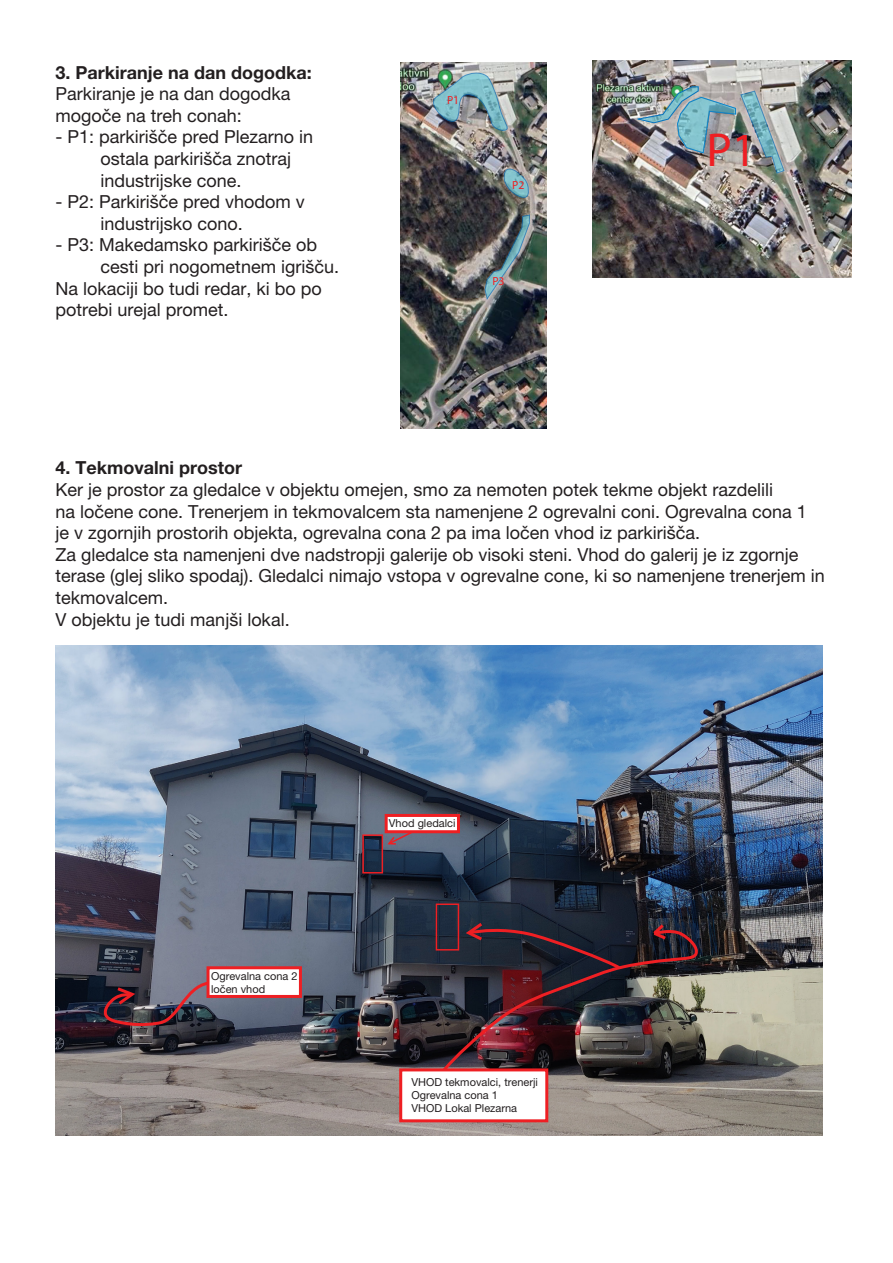
<style>
.page{position:relative;width:893px;height:1263px;background:#fff}
.page>*{position:absolute;margin:0;border:0;box-sizing:border-box;transform-origin:0 0}
.t1{font:47.7px "Myriad Pro";color:#ee1f23}
.t2{font:18px/21.6px "Helvetica Neue LT Pro";color:#231f20}
.t3{font:700 18px "Helvetica Neue LT Pro";color:#231f20}
.t4{font:11.7px "Myriad Pro";color:#ee1f23}
.t5{font:10.95px/13.2px "Helvetica Neue LT Pro";color:#231f20}
</style>
<div class="page">
<img style="left:593px;top:61px;width:259px;height:216px">
<img style="left:638px;top:86px;width:146px;height:87px">
<img style="left:401px;top:63px;width:146px;height:365px">
<img style="left:433px;top:73px;width:74px;height:58px">
<svg style="left:504px;top:169px;width:25px;height:29px"></svg>
<img style="left:485px;top:215px;width:45px;height:84px">
<img style="left:56px;top:645px;width:766px;height:491px">
<hr style="left:370px;top:1039px;width:11px;height:4px;background:#4c4c4c">
<hr style="left:308px;top:1044px;width:10px;height:4px;background:#4c4c4c">
<div style="left:362px;top:834px;width:21px;height:39px;border:2px solid #ee1f23"></div>
<div style="left:436px;top:903px;width:23px;height:47px;border:2px solid #ee1f23"></div>
<img style="left:100px;top:980px;width:112px;height:53px">
<svg style="left:386px;top:833px;width:29px;height:13px"></svg>
<img style="left:438px;top:920px;width:265px;height:157px">
<div style="left:399px;top:1068px;width:149px;height:54px;background:#fff;border:3px solid #ee1f23"></div>
<div style="left:385px;top:814px;width:75px;height:19px;background:#fff;border:3px solid #ee1f23"></div>
<div style="left:207px;top:966px;width:95px;height:32px;background:#fff;border:3px solid #ee1f23"></div>
<p class="t3" style="left:56px;top:61px;width:258px">3. Parkiranje na dan dogodka:</p>
<p class="t2" style="left:56px;top:83px;width:237px">Parkiranje je na dan dogodka mogoče na treh conah:</p>
<p class="t2" style="left:101px;top:126px;width:214px;text-indent:-45px">- P1: parkirišče pred Plezarno in ostala parkirišča znotraj industrijske cone.</p>
<p class="t2" style="left:101px;top:191px;width:206px;text-indent:-45px">- P2: Parkirišče pred vhodom v industrijsko cono.</p>
<p class="t2" style="left:56px;top:234px;width:263px">- P3: Makedamsko parkirišče ob</p>
<p class="t2" style="left:101px;top:255px;width:240px">cesti pri nogometnem igrišču.</p>
<p class="t2" style="left:56px;top:277px;width:268px">Na lokaciji bo tudi redar, ki bo po</p>
<p class="t2" style="left:56px;top:299px;width:175px">potrebi urejal promet.</p>
<p class="t4" style="left:447px;top:93px;width:14px">P1</p>
<p class="t4" style="left:512px;top:178px;width:14px">P2</p>
<p class="t4" style="left:492px;top:274px;width:14px">P3</p>
<h1 class="t1" style="left:706px;top:120px;width:51px">P1</h1>
<p class="t3" style="left:56px;top:457px;width:188px">4. Tekmovalni prostor</p>
<p class="t2" style="left:56px;top:479px;width:771px">Ker je prostor za gledalce v objektu omejen, smo za nemoten potek tekme objekt razdelili<br>na ločene cone. Trenerjem in tekmovalcem sta namenjene 2 ogrevalni coni. Ogrevalna cona 1 je v zgornjih prostorih objekta, ogrevalna cona 2 pa ima ločen vhod iz parkirišča.<br>Za gledalce sta namenjeni dve nadstropji galerije ob visoki steni. Vhod do galerij je iz zgornje terase (glej sliko spodaj). Gledalci nimajo vstopa v ogrevalne cone, ki so namenjene trenerjem in tekmovalcem.<br>V objektu je tudi manjši lokal.</p>
<p class="t5" style="left:211px;top:969px;width:88px">Ogrevalna cona 2 ločen vhod</p>
<p class="t5" style="left:389px;top:816px;width:68px">Vhod gledalci</p>
<p class="t5" style="left:411px;top:1075px;width:128px">VHOD tekmovalci, trenerji<br>Ogrevalna cona 1<br>VHOD Lokal Plezarna</p>
</div>
